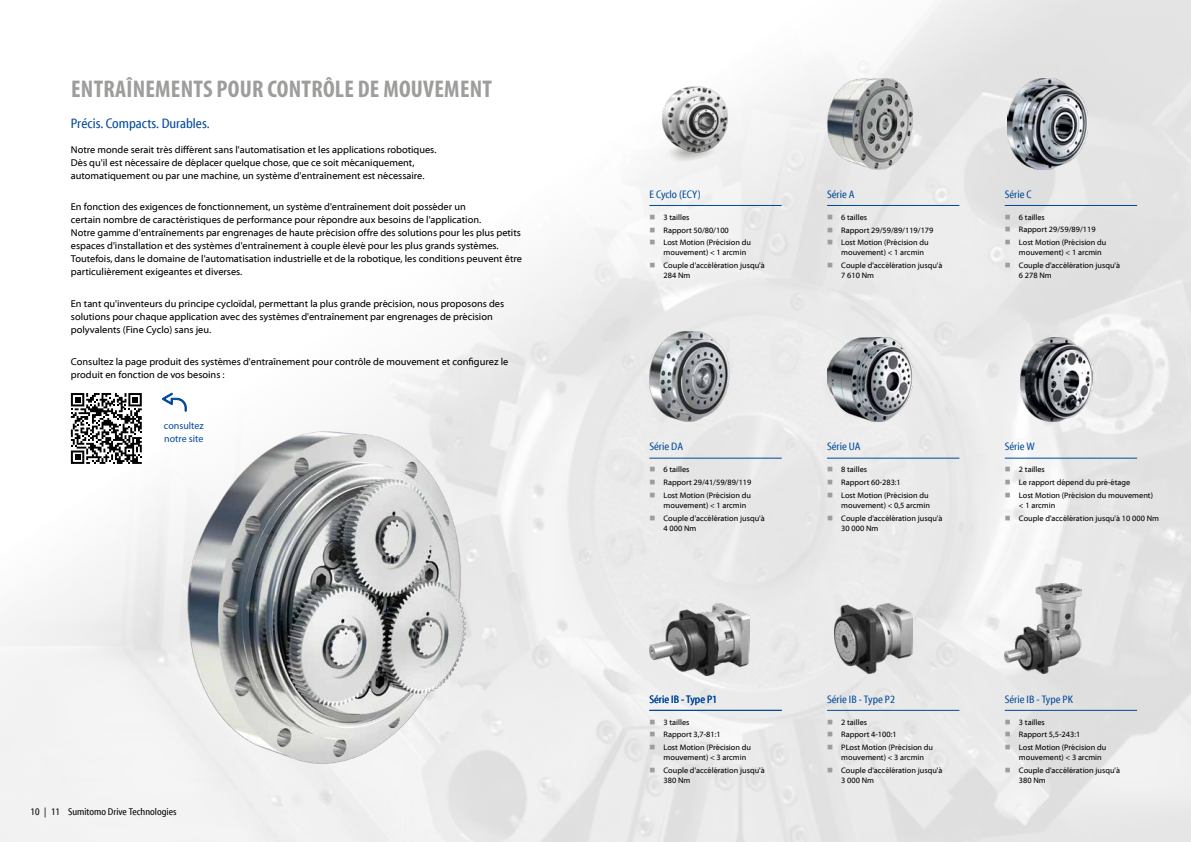
<style>
.page{position:relative;width:1191px;height:842px;background:#fff}
.page>*{position:absolute;margin:0;border:0;box-sizing:border-box;transform-origin:0 0}
.t1{font:700 condensed 24.2px "Myriad Pro";letter-spacing:.01em;color:#9d9d9c}
.t2{font:condensed 14px "Myriad Web Pro";color:#00489a}
.t3{font:condensed 11px "Myriad Web Pro";color:#00489a}
.t4{font:10px/13px "Myriad Web Pro";color:#000}
.t5{font:condensed 10px "Myriad Web Pro";color:#000}
.t6{font:10px/13px "Myriad Pro";color:#00489a}
.t7{font:8px/12.8px "Myriad Web Pro";color:#000}
</style>
<div class="page">
<img style="left:0;top:0;width:1191px;height:842px">
<img style="left:649px;top:78px;width:91px;height:91px">
<img style="left:649px;top:331px;width:80px;height:91px">
<img style="left:827px;top:78px;width:85px;height:91px">
<img style="left:1007px;top:78px;width:80px;height:91px">
<hr style="left:649px;top:205px;width:132px;height:1px;background:#00489a">
<hr style="left:649px;top:458px;width:132px;height:1px;background:#00489a">
<hr style="left:827px;top:205px;width:132px;height:1px;background:#00489a">
<hr style="left:827px;top:458px;width:132px;height:1px;background:#00489a">
<hr style="left:1004px;top:205px;width:133px;height:1px;background:#00489a">
<hr style="left:1004px;top:458px;width:133px;height:1px;background:#00489a">
<img style="left:649px;top:604px;width:100px;height:71px">
<img style="left:1004px;top:583px;width:77px;height:91px">
<img style="left:834px;top:603px;width:79px;height:71px">
<hr style="left:827px;top:710px;width:132px;height:1px;background:#00489a">
<hr style="left:649px;top:710px;width:132px;height:1px;background:#00489a">
<hr style="left:1004px;top:710px;width:133px;height:1px;background:#00489a">
<img style="left:187px;top:431px;width:278px;height:332px">
<img style="left:827px;top:337px;width:85px;height:85px">
<img style="left:1020px;top:337px;width:72px;height:85px">
<svg style="left:162px;top:392px;width:25px;height:20px"></svg>
<svg style="left:71px;top:393px;width:71px;height:71px"></svg>
<svg style="left:650px;top:214px;width:4px;height:5px"></svg>
<svg style="left:650px;top:227px;width:4px;height:5px"></svg>
<svg style="left:650px;top:240px;width:4px;height:5px"></svg>
<svg style="left:650px;top:263px;width:4px;height:5px"></svg>
<svg style="left:650px;top:467px;width:4px;height:5px"></svg>
<svg style="left:650px;top:480px;width:4px;height:5px"></svg>
<svg style="left:650px;top:493px;width:4px;height:4px"></svg>
<svg style="left:650px;top:516px;width:4px;height:4px"></svg>
<svg style="left:827px;top:214px;width:5px;height:5px"></svg>
<svg style="left:827px;top:227px;width:5px;height:5px"></svg>
<svg style="left:827px;top:240px;width:5px;height:5px"></svg>
<svg style="left:827px;top:263px;width:5px;height:5px"></svg>
<svg style="left:827px;top:467px;width:5px;height:5px"></svg>
<svg style="left:827px;top:480px;width:5px;height:5px"></svg>
<svg style="left:827px;top:493px;width:5px;height:4px"></svg>
<svg style="left:827px;top:516px;width:5px;height:4px"></svg>
<svg style="left:1005px;top:214px;width:5px;height:5px"></svg>
<svg style="left:1005px;top:227px;width:5px;height:5px"></svg>
<svg style="left:1005px;top:240px;width:5px;height:5px"></svg>
<svg style="left:1005px;top:263px;width:5px;height:5px"></svg>
<svg style="left:1005px;top:467px;width:5px;height:5px"></svg>
<svg style="left:1005px;top:480px;width:5px;height:5px"></svg>
<svg style="left:1005px;top:493px;width:5px;height:4px"></svg>
<svg style="left:1005px;top:515px;width:5px;height:5px"></svg>
<svg style="left:650px;top:719px;width:4px;height:5px"></svg>
<svg style="left:650px;top:732px;width:4px;height:5px"></svg>
<svg style="left:650px;top:745px;width:4px;height:5px"></svg>
<svg style="left:650px;top:768px;width:4px;height:4px"></svg>
<svg style="left:1005px;top:719px;width:5px;height:5px"></svg>
<svg style="left:1005px;top:732px;width:5px;height:5px"></svg>
<svg style="left:1005px;top:745px;width:5px;height:5px"></svg>
<svg style="left:1005px;top:768px;width:5px;height:4px"></svg>
<svg style="left:827px;top:719px;width:5px;height:5px"></svg>
<svg style="left:827px;top:732px;width:5px;height:5px"></svg>
<svg style="left:827px;top:745px;width:5px;height:5px"></svg>
<svg style="left:827px;top:768px;width:5px;height:4px"></svg>
<h1 class="t1" style="left:71px;top:73px;width:422px">ENTRAÎNEMENTS POUR CONTRÔLE DE MOUVEMENT</h1>
<h2 class="t2" style="left:71px;top:115px;width:140px">Précis. Compacts. Durables.</h2>
<p class="t4" style="left:71px;top:143px;width:367px">Notre monde serait très différent sans l'automatisation et les applications robotiques.<br>Dès qu'il est nécessaire de déplacer quelque chose, que ce soit mécaniquement, automatiquement ou par une machine, un système d'entraînement est nécessaire.</p>
<p class="t4" style="left:71px;top:201px;width:452px">En fonction des exigences de fonctionnement, un système d'entraînement doit posséder un<br>certain nombre de caractéristiques de performance pour répondre aux besoins de l'application.<br>Notre gamme d'entraînements par engrenages de haute précision offre des solutions pour les plus petits espaces d'installation et des systèmes d'entraînement à couple élevé pour les plus grands systèmes.<br>Toutefois, dans le domaine de l'automatisation industrielle et de la robotique, les conditions peuvent être particulièrement exigeantes et diverses.</p>
<p class="t4" style="left:71px;top:297px;width:435px">En tant qu'inventeurs du principe cycloïdal, permettant la plus grande précision, nous proposons des solutions pour chaque application avec des systèmes d'entraînement par engrenages de précision polyvalents (Fine Cyclo) sans jeu.</p>
<p class="t4" style="left:71px;top:355px;width:439px">Consultez la page produit des systèmes d'entraînement pour contrôle de mouvement et configurez le produit en fonction de vos besoins :</p>
<p class="t6" style="left:164px;top:419px;width:41px">consultez notre site</p>
<p class="t5" style="left:31px;top:806px;width:147px">10 | 11 Sumitomo Drive Technologies</p>
<p class="t3" style="left:649px;top:188px;width:53px">E Cyclo (ECY)</p>
<p class="t7" style="left:663px;top:211px;width:89px">3 tailles<br>Rapport 50/80/100<br>Lost Motion (Précision du</p>
<p class="t7" style="left:663px;top:246px;width:103px">mouvement) &lt; 1 arcmin<br>Couple d'accélération jusqu'à</p>
<p class="t7" style="left:663px;top:269px;width:28px">284 Nm</p>
<p class="t3" style="left:827px;top:188px;width:29px">Série A</p>
<p class="t7" style="left:841px;top:211px;width:94px">6 tailles<br>Rapport 29/59/89/119/179<br>Lost Motion (Précision du</p>
<p class="t7" style="left:841px;top:246px;width:103px">mouvement) &lt; 1 arcmin<br>Couple d'accélération jusqu'à</p>
<p class="t7" style="left:841px;top:269px;width:34px">7 610 Nm</p>
<p class="t3" style="left:1004px;top:188px;width:29px">Série C</p>
<p class="t7" style="left:1019px;top:211px;width:89px">6 tailles<br>Rapport 29/59/89/119<br>Lost Motion (Précision du</p>
<p class="t7" style="left:1019px;top:246px;width:103px">mouvement) &lt; 1 arcmin<br>Couple d'accélération jusqu'à</p>
<p class="t7" style="left:1019px;top:269px;width:34px">6 278 Nm</p>
<p class="t3" style="left:649px;top:441px;width:35px">Série DA</p>
<p class="t7" style="left:663px;top:463px;width:89px">6 tailles<br>Rapport 29/41/59/89/119<br>Lost Motion (Précision du</p>
<p class="t7" style="left:663px;top:499px;width:103px">mouvement) &lt; 1 arcmin<br>Couple d'accélération jusqu'à</p>
<p class="t7" style="left:663px;top:522px;width:34px">4 000 Nm</p>
<p class="t3" style="left:827px;top:441px;width:35px">Série UA</p>
<p class="t7" style="left:841px;top:463px;width:89px">8 tailles<br>Rapport 60-283:1<br>Lost Motion (Précision du</p>
<p class="t7" style="left:841px;top:499px;width:103px">mouvement) &lt; 0,5 arcmin<br>Couple d'accélération jusqu'à</p>
<p class="t7" style="left:841px;top:522px;width:39px">30 000 Nm</p>
<p class="t3" style="left:1004px;top:441px;width:32px">Série W</p>
<p class="t7" style="left:1019px;top:463px;width:135px">2 tailles<br>Le rapport dépend du pré-étage<br>Lost Motion (Précision du mouvement)</p>
<p class="t7" style="left:1019px;top:499px;width:141px">&lt; 1 arcmin<br>Couple d'accélération jusqu'à 10 000 Nm</p>
<p class="t3" style="left:649px;top:693px;width:69px">Série IB - Type P1</p>
<p class="t3" style="left:827px;top:693px;width:69px">Série IB - Type P2</p>
<p class="t7" style="left:663px;top:716px;width:89px">3 tailles<br>Rapport 3,7-81:1<br>Lost Motion (Précision du</p>
<p class="t7" style="left:663px;top:751px;width:103px">mouvement) &lt; 3 arcmin<br>Couple d'accélération jusqu'à</p>
<p class="t7" style="left:663px;top:774px;width:28px">380 Nm</p>
<p class="t7" style="left:841px;top:716px;width:93px">2 tailles<br>Rapport 4-100:1<br>PLost Motion (Précision du</p>
<p class="t7" style="left:841px;top:751px;width:103px">mouvement) &lt; 3 arcmin<br>Couple d'accélération jusqu'à</p>
<p class="t7" style="left:841px;top:774px;width:34px">3 000 Nm</p>
<p class="t3" style="left:1004px;top:693px;width:70px">Série IB - Type PK</p>
<p class="t7" style="left:1019px;top:716px;width:89px">3 tailles<br>Rapport 5,5-243:1<br>Lost Motion (Précision du</p>
<p class="t7" style="left:1019px;top:751px;width:103px">mouvement) &lt; 3 arcmin<br>Couple d'accélération jusqu'à</p>
<p class="t7" style="left:1019px;top:774px;width:28px">380 Nm</p>
</div>
